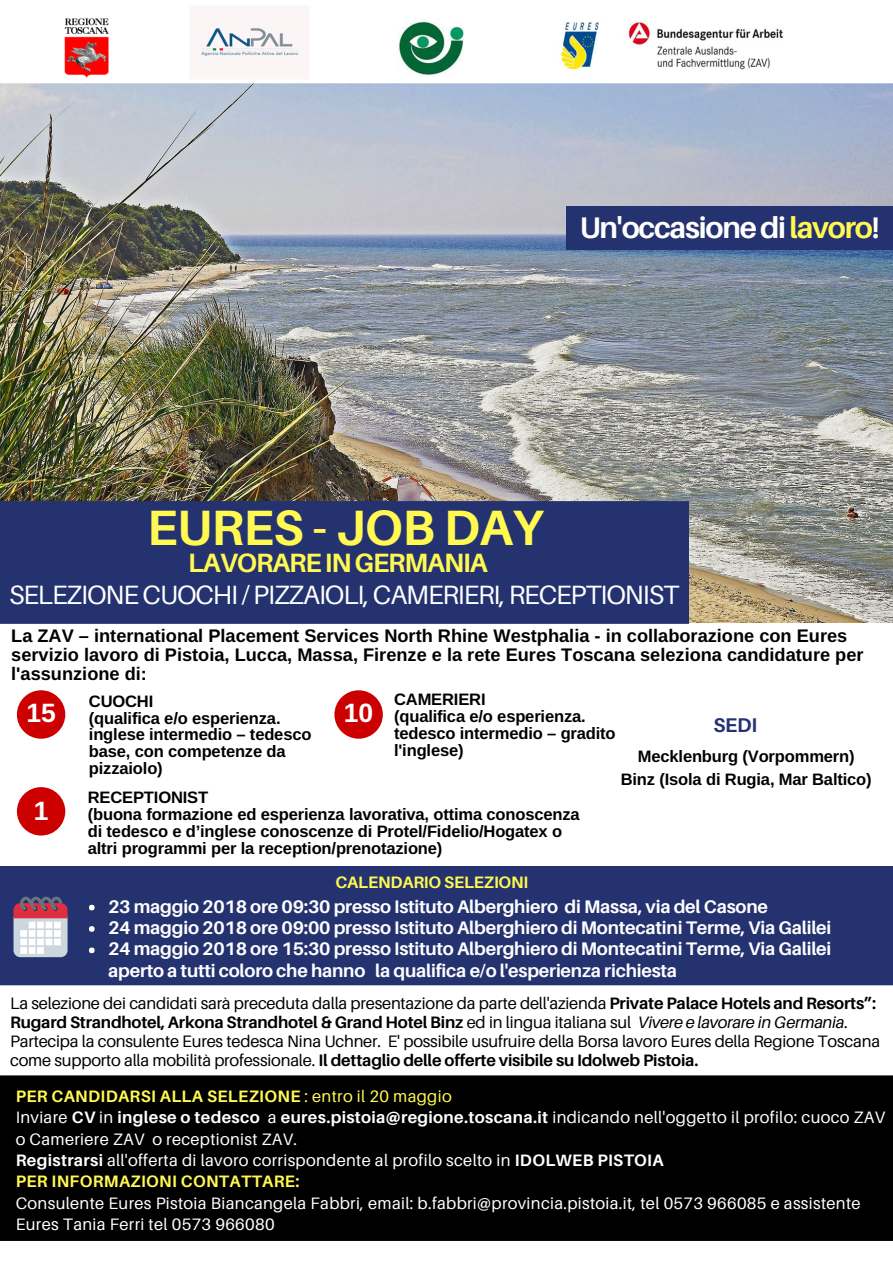
<style>
.page{position:relative;width:893px;height:1263px;background:#fff}
.page>*{position:absolute;margin:0;border:0;box-sizing:border-box;transform-origin:0 0}
.t1{font:700 49.65px "Aileron";letter-spacing:-.01em;color:#fff952}
.t2{font:700 29.85px "Aileron";letter-spacing:-.04em;color:#fff}
.t3{font:26.55px "Aileron";letter-spacing:-.04em;color:#fff}
.t4{font:700 26.55px "Aileron";letter-spacing:-.04em;color:#fff952}
.t5{font:700 26.55px "Arimo";color:#fff}
.t6{font:700 19.8px "Aileron";color:#243270}
.t7{font:700 18.15px/21.5px "Aileron";letter-spacing:-.01em;color:#fff}
.t8{font:700 18.15px/19.2px "Arimo";color:#000}
.t9{font:16.5px/21.5px "Aileron";letter-spacing:.02em;color:#fff}
.t10{font:16.5px/19.2px "Aileron";letter-spacing:-.01em;color:#000}
.t11{font:700 16.5px/17px "Arimo";letter-spacing:-.01em;color:#000}
.t12{font:700 16.5px "Aileron";letter-spacing:-.01em;color:#fff952}
.s1{color:#fff952}
.s2{font-weight:700}
.s3{font-style:italic}
.s4{font-weight:700;color:#fff952}
</style>
<div class="page">
<img style="left:0;top:83px;width:893px;height:540px">
<div style="left:0;top:501px;width:689px;height:123px;background:#243270"></div>
<div style="left:566px;top:206px;width:327px;height:44px;background:#243270"></div>
<div style="left:0;top:866px;width:893px;height:119px;background:#243270"></div>
<div style="left:334px;top:690px;width:49px;height:49px;background:#c00;border-radius:50%"></div>
<div style="left:17px;top:690px;width:48px;height:49px;background:#c00;border-radius:50%"></div>
<div style="left:17px;top:787px;width:48px;height:48px;background:#c00;border-radius:50%"></div>
<div style="left:0;top:1075px;width:893px;height:166px;background:#000"></div>
<svg style="left:89px;top:905px;width:6px;height:5px"></svg>
<svg style="left:89px;top:926px;width:6px;height:6px"></svg>
<svg style="left:89px;top:947px;width:6px;height:6px"></svg>
<svg style="left:14px;top:897px;width:54px;height:60px;background:#c6a8b4"></svg>
<img style="left:64px;top:18px;width:45px;height:60px">
<img style="left:200px;top:27px;width:100px;height:31px">
<img style="left:398px;top:21px;width:66px;height:55px">
<img style="left:559px;top:21px;width:224px;height:50px">
<h2 class="t2" style="left:580px;top:209px;width:301px">Un'occasionedi<span class="s1">lavoro</span>!</h2>
<h1 class="t1" style="left:147px;top:497px;width:398px">EURES - JOB DAY</h1>
<h3 class="t4" style="left:188px;top:546px;width:301px">LAVORAREINGERMANIA</h3>
<h3 class="t3" style="left:9px;top:578px;width:672px">SELEZIONE CUOCHI / PIZZAIOLI, CAMERIERI, RECEPTIONIST</h3>
<p class="t8" style="left:11px;top:626px;width:854px">La ZAV – international Placement Services North Rhine Westphalia - in collaborazione con Eures servizio lavoro di Pistoia, Lucca, Massa, Firenze e la rete Eures Toscana seleziona candidature per l'assunzione di:</p>
<h3 class="t5" style="left:26px;top:698px;width:31px">15</h3>
<h3 class="t5" style="left:344px;top:698px;width:31px">10</h3>
<p class="t11" style="left:89px;top:692px;width:224px">CUOCHI<br>(qualifica e/o esperienza. inglese intermedio – tedesco base, con competenze da pizzaiolo)</p>
<p class="t11" style="left:394px;top:691px;width:223px">CAMERIERI<br>(qualifica e/o esperienza. tedesco intermedio – gradito l'inglese)</p>
<p class="t11" style="left:88px;top:789px;width:493px">RECEPTIONIST<br>(buona formazione ed esperienza lavorativa, ottima conoscenza di tedesco e d’inglese conoscenze di Protel/Fidelio/Hogatex o altri programmi per la reception/prenotazione)</p>
<p class="t6" style="left:713px;top:713px;width:45px">SEDI</p>
<p class="t11" style="left:621px;top:745px;width:252px;line-height:22.5px;text-align:center">Mecklenburg (Vorpommern)<br>Binz (Isola di Rugia, Mar Baltico)</p>
<h3 class="t5" style="left:34px;top:796px;width:16px">1</h3>
<p class="t12" style="left:335px;top:872px;width:194px">CALENDARIO SELEZIONI</p>
<p class="t7" style="left:108px;top:895px;width:725px">23 maggio 2018 ore 09:30 presso Istituto Alberghiero di Massa, via del Casone<br>24 maggio 2018 ore 09:00 presso Istituto Alberghiero di Montecatini Terme, Via Galilei 24 maggio 2018 ore 15:30 presso Istituto Alberghiero di Montecatini Terme, Via Galilei aperto a tutti coloro che hanno la qualifica e/o l'esperienza richiesta</p>
<p class="t10" style="left:10px;top:993px;width:871px">La selezione dei candidati sarà preceduta dalla presentazione da parte dell'azienda <span class="s2">Private Palace Hotels and Resorts”:<br>Rugard Strandhotel, Arkona Strandhotel &amp; Grand Hotel Binz</span> ed in lingua italiana sul <span class="s3">Vivere e lavorare in Germania</span>.<br>Partecipa la consulente Eures tedesca Nina Uchner. E' possibile usufruire della Borsa lavoro Eures della Regione Toscana come supporto alla mobilità professionale. <span class="s2">Il dettaglio delle offerte visibile su Idolweb Pistoia.</span></p>
<p class="t9" style="left:16px;top:1085px;width:871px"><span class="s4">PER CANDIDARSI ALLA SELEZIONE</span> <span class="s1">: entro il 20 maggio<br></span>Inviare <span class="s2">CV</span> in <span class="s2">inglese o tedesco</span> a <span class="s2">eures.pistoia@regione.toscana.it</span> indicando nell'oggetto il profilo: cuoco ZAV o Cameriere ZAV o receptionist ZAV.<br><span class="s2">Registrarsi</span> all'offerta di lavoro corrispondente al profilo scelto in <span class="s2">IDOLWEB PISTOIA<br></span><span class="s4">PER INFORMAZIONI CONTATTARE:</span></p>
<p class="t9" style="left:16px;top:1192px;width:846px">Consulente Eures Pistoia Biancangela Fabbri, email: b.fabbri@provincia.pistoia.it, tel 0573 966085 e assistente<br>Eures Tania Ferri tel 0573 966080</p>
</div>
